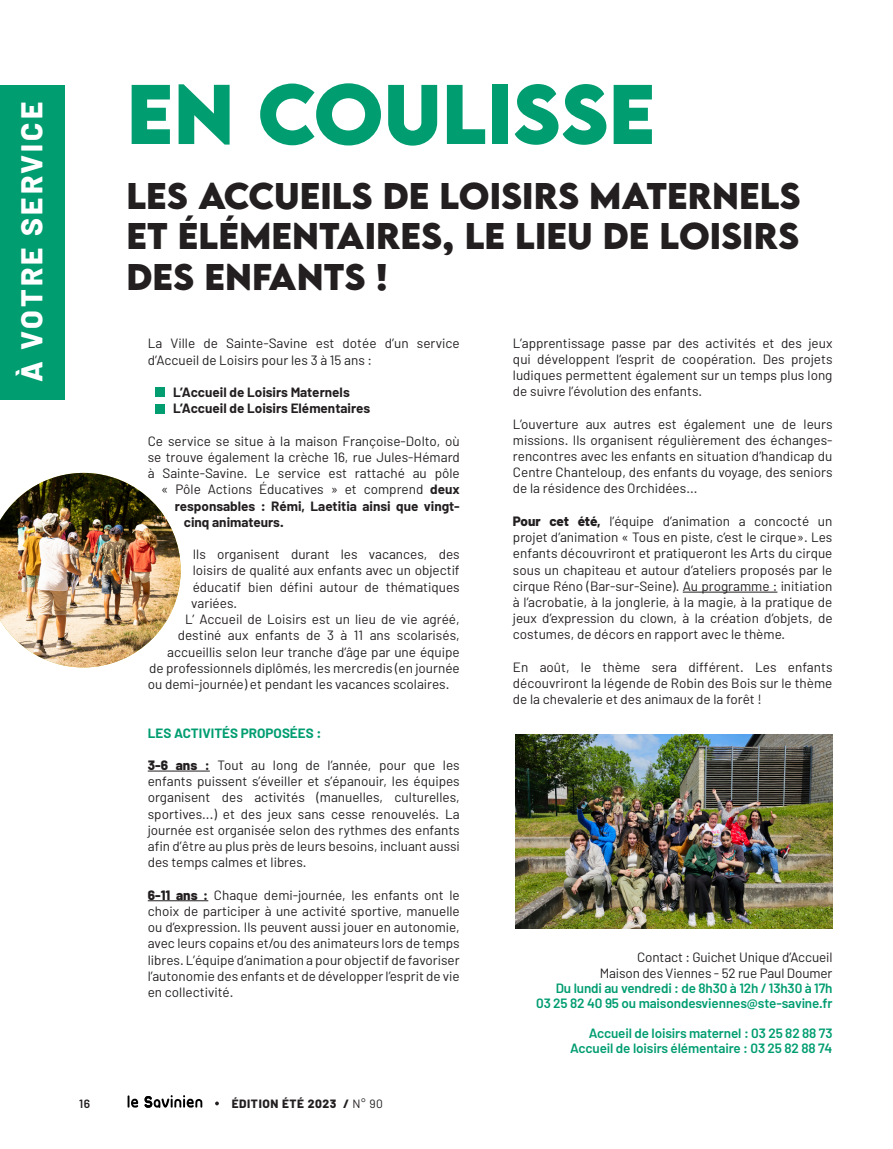
<style>
.page{position:relative;width:893px;height:1149px;background:#fff}
.page>*{position:absolute;margin:0;border:0;box-sizing:border-box;transform-origin:0 0}
.t1{font:700 75px "LEMONMILK";color:#009d71}
.t2{font:700 33px "LEMONMILK";color:#231f20}
.t3{font:800 30px "Barlow";letter-spacing:.1em;color:#fff}
.t4{font:13.5px/16.2px "Barlow";color:#231f20;text-align:justify}
.t5{font:600 13.5px "Barlow";letter-spacing:-.01em;color:#009d71}
.t6{font:700 13.5px "Barlow";color:#231f20}
.t7{font:700 13.5px "Barlow";color:#009d71}
.t8{font:800 12px "Barlow";letter-spacing:.05em;color:#231f20}
.t9{font:600 12px "Barlow";color:#231f20}
.s1{font-weight:700}
.s2{font-weight:800}
.s3{font-weight:400}
</style>
<div class="page">
<hr style="left:148px;top:770px;width:62px;height:1px;background:#231f20">
<hr style="left:148px;top:900px;width:60px;height:1px;background:#231f20">
<hr style="left:683px;top:591px;width:94px;height:1px;background:#231f20">
<div style="left:0;top:85px;width:64px;height:314px;background:#009d71"></div>
<img style="left:0;top:473px;width:181px;height:194px">
<div style="left:156px;top:404px;width:9px;height:9px;background:#009d71"></div>
<div style="left:156px;top:388px;width:9px;height:9px;background:#009d71"></div>
<img style="left:515px;top:734px;width:317px;height:193px">
<svg style="left:128px;top:1095px;width:10px;height:12px"></svg>
<svg style="left:144px;top:1095px;width:58px;height:12px"></svg>
<p class="t3" style="left:9px;top:382px;width:282px;rotate:-90deg">À VOTRE SERVICE</p>
<p class="t1" style="left:126px;top:63px;width:189px">EN COUL</p>
<p class="t1" style="left:487px;top:63px;width:73px">ISSE</p>
<p class="t2" style="left:126px;top:173px;width:122px">LES ACCUE</p>
<p class="t2" style="left:320px;top:173px;width:325px">ILS DE LOISIRS MATERNELS</p>
<p class="t2" style="left:126px;top:213px;width:97px">ET ÉLÉMENTA</p>
<p class="t2" style="left:365px;top:213px;width:34px">IRES</p>
<p class="t2" style="left:442px;top:213px;width:334px">, LE LIEU DE LOISIRS</p>
<p class="t2" style="left:126px;top:254px;width:23px">DES</p>
<p class="t2" style="left:204px;top:254px;width:24px">ENFANTS</p>
<p class="t2" style="left:376px;top:254px;width:14px">!</p>
<p class="t4" style="left:148px;top:335px;width:313px">La Ville de Sainte-Savine est dotée d’un service d’Accueil de Loisirs pour les 3 à 15 ans :</p>
<p class="t6" style="left:173px;top:384px;width:178px">L’Accueil de Loisirs Maternels</p>
<p class="t6" style="left:173px;top:400px;width:199px">L’Accueil de Loisirs Elémentaires</p>
<p class="t4" style="left:148px;top:432px;width:314px">Ce service se situe à la maison Françoise-Dolto, où</p>
<p class="t4" style="left:148px;top:448px;width:313px">se trouve également la crèche 16, rue Jules-Hémard</p>
<p class="t4" style="left:148px;top:464px;width:313px">à Sainte-Savine. Le service est rattaché au pôle</p>
<p class="t4" style="left:161px;top:481px;width:300px">« Pôle Actions Éducatives » et comprend <span class="s1">deux</span></p>
<p class="t6" style="left:175px;top:497px;width:287px">responsables : Rémi, Laetitia ainsi que vingt-</p>
<p class="t6" style="left:184px;top:513px;width:101px">cinq animateurs.</p>
<p class="t4" style="left:191px;top:545px;width:270px">Ils organisent durant les vacances, des loisirs de qualité aux enfants avec un objectif éducatif bien défini autour de thématiques variées.</p>
<p class="t4" style="left:185px;top:610px;width:276px">L’ Accueil de Loisirs est un lieu de vie agréé,</p>
<p class="t4" style="left:178px;top:626px;width:283px">destiné aux enfants de 3 à 11 ans scolarisés,</p>
<p class="t4" style="left:167px;top:643px;width:294px">accueillis selon leur tranche d’âge par une équipe</p>
<p class="t4" style="left:149px;top:659px;width:312px">de professionnels diplômés, les mercredis (en journée</p>
<p class="t4" style="left:148px;top:675px;width:303px">ou demi-journée) et pendant les vacances scolaires.</p>
<p class="t7" style="left:148px;top:724px;width:175px">LES ACTIVITÉS PROPOSÉES :</p>
<p class="t4" style="left:148px;top:756px;width:314px"><span class="s2">3-6 ans :</span> Tout au long de l’année, pour que les enfants puissent s’éveiller et s’épanouir, les équipes organisent des activités (manuelles, culturelles, sportives...) et des jeux sans cesse renouvelés. La journée est organisée selon des rythmes des enfants afin d’être au plus près de leurs besoins, incluant aussi des temps calmes et libres.</p>
<p class="t4" style="left:148px;top:886px;width:314px"><span class="s2">6-11 ans :</span> Chaque demi-journée, les enfants ont le choix de participer à une activité sportive, manuelle ou d’expression. Ils peuvent aussi jouer en autonomie, avec leurs copains et/ou des animateurs lors de temps libres. L’équipe d’animation a pour objectif de favoriser l’autonomie des enfants et de développer l’esprit de vie en collectivité.</p>
<p class="t9" style="left:79px;top:1095px;width:13px">16</p>
<p class="t8" style="left:232px;top:1093px;width:153px">ÉDITION ÉTÉ 2023 / <span class="s3">N° 90</span></p>
<p class="t4" style="left:513px;top:334px;width:321px">L’apprentissage passe par des activités et des jeux qui développent l’esprit de coopération. Des projets ludiques permettent également sur un temps plus long de suivre l’évolution des enfants.</p>
<p class="t4" style="left:513px;top:415px;width:321px">L’ouverture aux autres est également une de leurs missions. Ils organisent régulièrement des échanges&shy;rencontres avec les enfants en situation d’handicap du Centre Chanteloup, des enfants du voyage, des seniors de la résidence des Orchidées...</p>
<p class="t4" style="left:513px;top:512px;width:321px"><span class="s2">Pour cet été,</span> l’équipe d’animation a concocté un projet d’animation « Tous en piste, c’est le cirque». Les enfants découvriront et pratiqueront les Arts du cirque sous un chapiteau et autour d’ateliers proposés par le cirque Réno (Bar-sur-Seine). Au programme : initiation à l’acrobatie, à la jonglerie, à la magie, à la pratique de jeux d’expression du clown, à la création d’objets, de costumes, de décors en rapport avec le thème.</p>
<p class="t4" style="left:513px;top:658px;width:321px">En août, le thème sera différent. Les enfants découvriront la légende de Robin des Bois sur le thème de la chevalerie et des animaux de la forêt !</p>
<p class="t4" style="left:637px;top:948px;width:197px">Contact : Guichet Unique d’Accueil</p>
<p class="t4" style="left:600px;top:963px;width:234px">Maison des Viennes - 52 rue Paul Doumer</p>
<p class="t5" style="left:556px;top:978px;width:278px">Du lundi au vendredi : de 8h30 à 12h / 13h30 à 17h</p>
<p class="t5" style="left:536px;top:993px;width:298px">03 25 82 40 95 ou maisondesviennes@ste-savine.fr</p>
<p class="t5" style="left:589px;top:1023px;width:245px">Accueil de loisirs maternel : 03 25 82 88 73</p>
<p class="t5" style="left:570px;top:1038px;width:264px">Accueil de loisirs élémentaire : 03 25 82 88 74</p>
</div>
